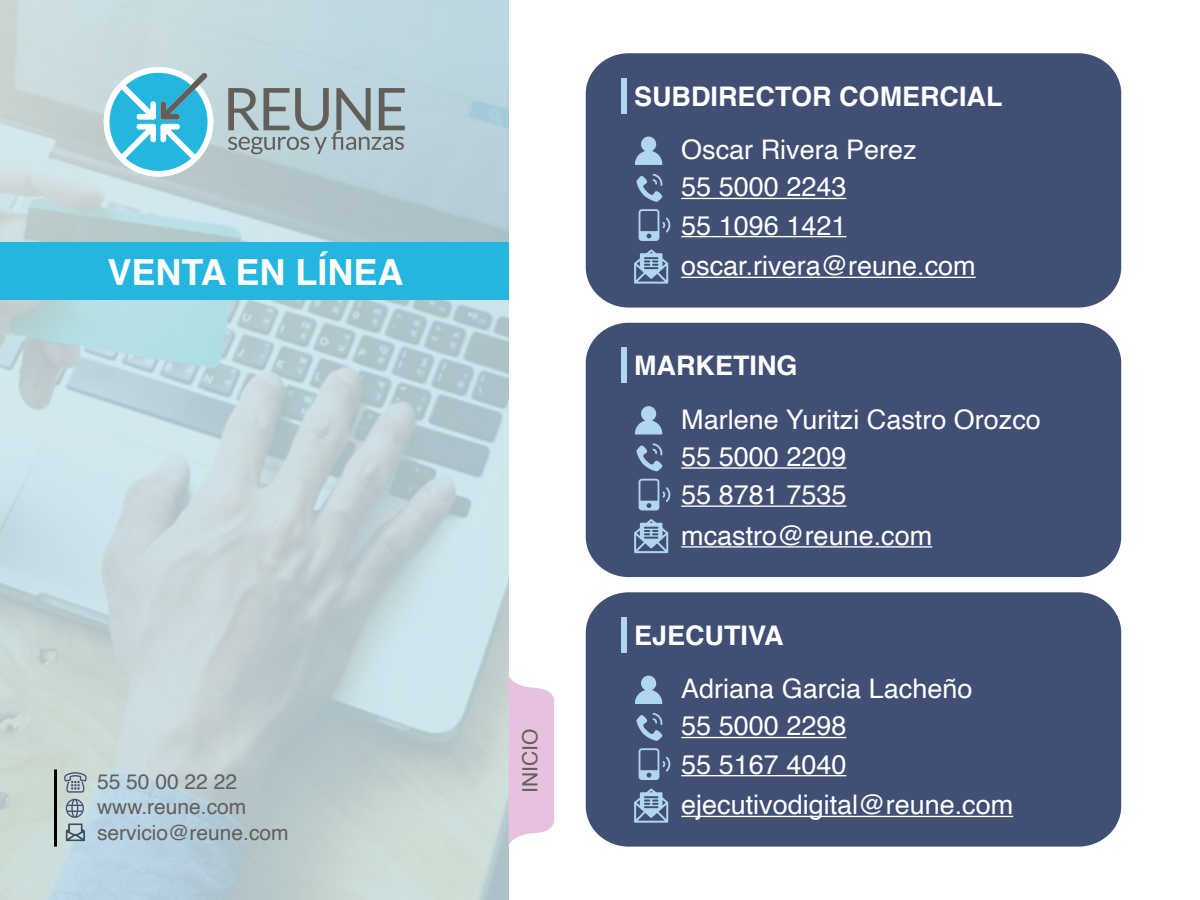
<style>
.page{position:relative;width:1200px;height:900px;background:#fff}
.page>*{position:absolute;margin:0;border:0;box-sizing:border-box;transform-origin:0 0}
.t1{font:700 36px "Helvetica";color:#fff}
.t2{font:27px "Helvetica";color:#fff}
.t3{font:700 27px "Helvetica";color:#fff}
.t4{font:21px/25.2px "Helvetica";color:#625f5b}
</style>
<div class="page">
<div style="left:586px;top:53px;width:535px;height:255px;background:#404f73;border-radius:42px"></div>
<div style="left:586px;top:323px;width:535px;height:254px;background:#404f73;border-radius:42px"></div>
<div style="left:586px;top:592px;width:535px;height:255px;background:#404f73;border-radius:42px"></div>
<div style="left:622px;top:78px;width:5px;height:36px;background:#b0d6f0"></div>
<div style="left:622px;top:347px;width:5px;height:36px;background:#b0d6f0"></div>
<div style="left:622px;top:617px;width:5px;height:36px;background:#b0d6f0"></div>
<svg style="left:635px;top:137px;width:27px;height:28px"></svg>
<svg style="left:635px;top:406px;width:27px;height:28px"></svg>
<svg style="left:635px;top:676px;width:27px;height:28px"></svg>
<svg style="left:634px;top:249px;width:34px;height:35px"></svg>
<svg style="left:634px;top:519px;width:34px;height:34px"></svg>
<svg style="left:634px;top:788px;width:34px;height:35px"></svg>
<svg style="left:636px;top:174px;width:27px;height:28px"></svg>
<svg style="left:636px;top:443px;width:27px;height:28px"></svg>
<svg style="left:636px;top:713px;width:27px;height:28px"></svg>
<hr style="left:681px;top:277px;width:295px;height:1px;background:#fff">
<hr style="left:681px;top:546px;width:251px;height:2px;background:#fff">
<hr style="left:681px;top:816px;width:332px;height:1px;background:#fff">
<hr style="left:681px;top:198px;width:165px;height:1px;background:#fff">
<hr style="left:681px;top:467px;width:165px;height:2px;background:#fff">
<hr style="left:681px;top:737px;width:165px;height:1px;background:#fff">
<hr style="left:681px;top:236px;width:165px;height:1px;background:#fff">
<hr style="left:681px;top:506px;width:165px;height:1px;background:#fff">
<hr style="left:681px;top:775px;width:165px;height:1px;background:#fff">
<svg style="left:639px;top:209px;width:32px;height:32px"></svg>
<svg style="left:639px;top:479px;width:32px;height:31px"></svg>
<svg style="left:639px;top:748px;width:32px;height:32px"></svg>
<svg style="left:0;top:0;width:508px;height:900px"></svg>
<svg style="left:228px;top:88px;width:177px;height:66px"></svg>
<svg style="left:104px;top:67px;width:109px;height:110px"></svg>
<svg style="left:508px;top:675px;width:47px;height:171px"></svg>
<div style="left:0;top:242px;width:508px;height:58px;background:#25b6e0"></div>
<svg style="left:64px;top:772px;width:23px;height:21px"></svg>
<svg style="left:66px;top:799px;width:18px;height:19px"></svg>
<svg style="left:66px;top:824px;width:19px;height:17px"></svg>
<div style="left:54px;top:769px;width:3px;height:78px;border:2px solid #000"></div>
<h1 class="t1" style="left:107px;top:243px;width:298px">VENTA EN LÍNEA</h1>
<p class="t4" style="left:97px;top:770px;width:193px">55 50 00 22 22 www.reune.com servicio@reune.com</p>
<p class="t4" style="left:518px;top:793px;width:66px;rotate:-90deg">INICIO</p>
<p class="t3" style="left:634px;top:74px;width:370px">SUBDIRECTOR COMERCIAL</p>
<p class="t2" style="left:681px;top:129px;width:237px">Oscar Rivera Perez</p>
<p class="t2" style="left:681px;top:166px;width:167px">55 5000 2243</p>
<p class="t2" style="left:681px;top:204px;width:167px">55 1096 1421</p>
<p class="t2" style="left:681px;top:245px;width:296px">oscar.rivera@reune.com</p>
<p class="t3" style="left:634px;top:344px;width:165px">MARKETING</p>
<p class="t2" style="left:681px;top:398px;width:361px">Marlene Yuritzi Castro Orozco</p>
<p class="t2" style="left:681px;top:436px;width:167px">55 5000 2209</p>
<p class="t2" style="left:681px;top:474px;width:167px">55 8781 7535</p>
<p class="t2" style="left:681px;top:515px;width:252px">mcastro@reune.com</p>
<p class="t3" style="left:634px;top:613px;width:151px">EJECUTIVA</p>
<p class="t2" style="left:681px;top:668px;width:293px">Adriana Garcia Lacheño</p>
<p class="t2" style="left:681px;top:705px;width:167px">55 5000 2298</p>
<p class="t2" style="left:681px;top:743px;width:167px">55 5167 4040</p>
<p class="t2" style="left:681px;top:784px;width:334px">ejecutivodigital@reune.com</p>
</div>
